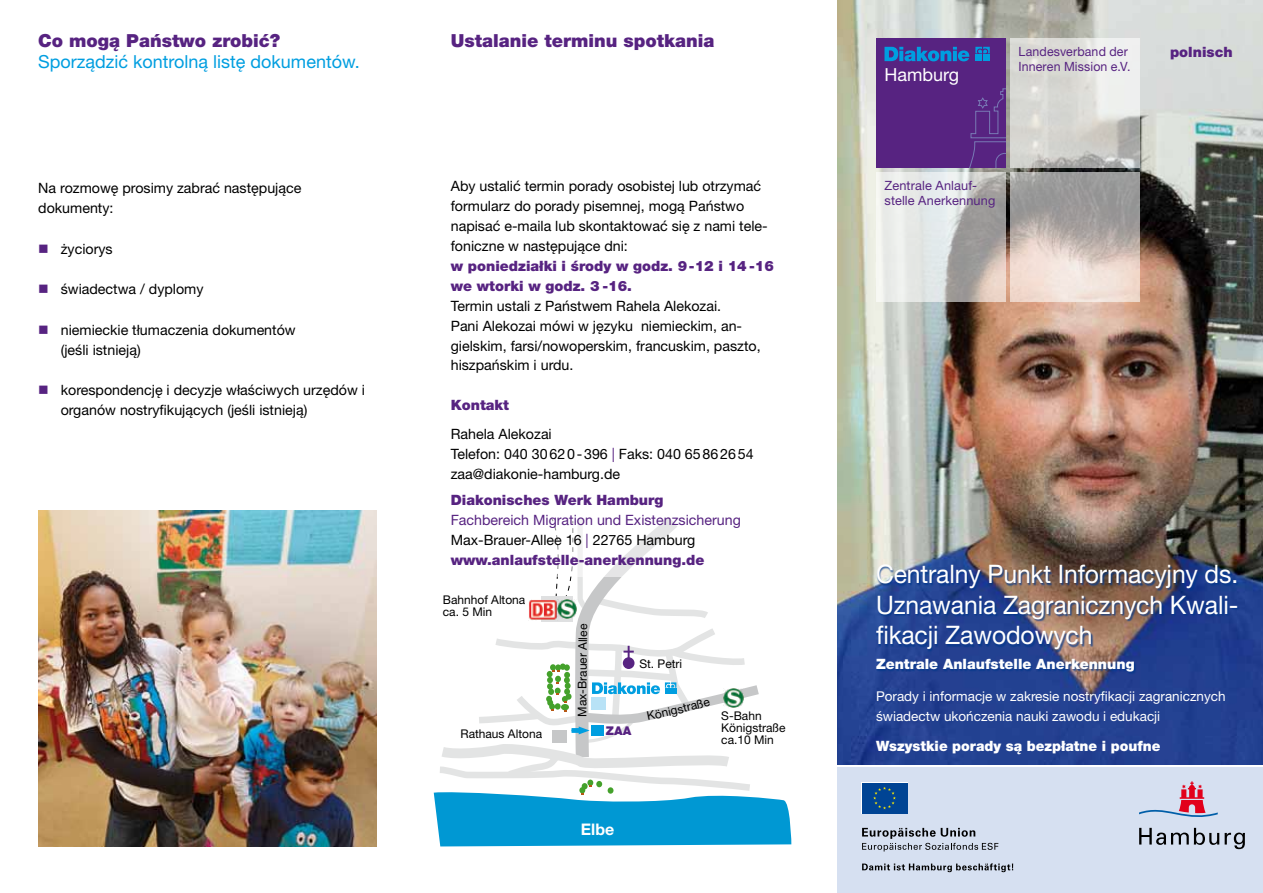
<style>
.page{position:relative;width:1263px;height:893px;background:#fff}
.page>*{position:absolute;margin:0;border:0;box-sizing:border-box;transform-origin:0 0}
.t1{font:25.5px/30.6px "Helvetica Neue LT Pro";letter-spacing:-.005em;color:#fff;text-align:justify}
.t2{font:900 18px "Helvetica Neue LT Pro";color:#572381}
.t3{font:18px "Helvetica Neue LT Pro";color:#009ee0}
.t4{font:18px "Helvetica Neue LT Pro";color:#fff}
.t5{font:700 16.05px "Helvetica Neue LT Pro";color:#fff}
.t6{font:14.25px/20px "Helvetica Neue LT Pro";color:#000}
.t7{font:14.25px/20px "Helvetica Neue LT Pro";color:#572381}
.t8{font:900 14.25px/20px "Helvetica Neue LT Pro";color:#572381}
.t9{font:900 14.25px "Helvetica Neue LT Pro";color:#fff}
.t10{font:13.5px/20px "Helvetica Neue LT Pro";color:#fff}
.t11{font:12.75px/15.3px "Helvetica Neue LT Pro";letter-spacing:.01em;color:#572381}
.t12{font:12px/12px "Helvetica Neue LT Pro";color:#000}
.t13{font:900 12px "Helvetica Neue LT";color:#572381}
.s1{color:#572381}
.s2{color:#000}
.s3{font-weight:900}
</style>
<div class="page">
<img style="left:837px;top:0;width:426px;height:765px">
<div style="left:876px;top:565px;width:364px;height:109px;background:#00378b;opacity:.75"></div>
<div style="left:837px;top:767px;width:426px;height:126px;background:#d6e0f1"></div>
<svg style="left:861px;top:782px;width:47px;height:32px"></svg>
<div style="left:862px;top:783px;width:45px;height:30px;background:#004494"></div>
<svg style="left:873px;top:787px;width:23px;height:22px"></svg>
<svg style="left:1139px;top:828px;width:80px;height:17px"></svg>
<svg style="left:1225px;top:833px;width:19px;height:16px"></svg>
<svg style="left:1139px;top:781px;width:79px;height:36px"></svg>
<svg style="left:862px;top:828px;width:136px;height:23px"></svg>
<svg style="left:862px;top:863px;width:151px;height:9px"></svg>
<div style="left:876px;top:38px;width:130px;height:130px;background:#572381"></div>
<svg style="left:1010px;top:38px;width:130px;height:130px;background:#d7d7d3"></svg>
<svg style="left:876px;top:172px;width:130px;height:130px;background:#d1d1cf"></svg>
<svg style="left:1010px;top:172px;width:130px;height:130px;background:#c3b9b4"></svg>
<svg style="left:884px;top:47px;width:85px;height:14px"></svg>
<svg style="left:975px;top:47px;width:15px;height:6px"></svg>
<div style="left:975px;top:55px;width:7px;height:6px;background:#009ee0"></div>
<div style="left:983px;top:55px;width:7px;height:6px;background:#009ee0"></div>
<svg style="left:969px;top:88px;width:37px;height:80px"></svg>
<img style="left:38px;top:510px;width:338px;height:336px">
<svg style="left:433px;top:517px;width:358px;height:329px"></svg>
<p class="t2" style="left:38px;top:29px;width:243px">Co mogą Państwo zrobić?</p>
<p class="t2" style="left:451px;top:29px;width:265px">Ustalanie terminu spotkania</p>
<p class="t3" style="left:38px;top:51px;width:323px">Sporządzić kontrolną listę dokumentów.</p>
<p class="t6" style="left:38px;top:178px;width:265px">Na rozmowę prosimy zabrać następujące dokumenty:</p>
<p class="t6" style="left:38px;top:238px;width:76px"><span class="s1">■</span> życiorys</p>
<p class="t6" style="left:38px;top:279px;width:167px"><span class="s1">■</span> świadectwa / dyplomy</p>
<p class="t6" style="left:61px;top:319px;width:236px;text-indent:-23px"><span class="s1">■</span> niemieckie tłumaczenia dokumentów (jeśli istnieją)</p>
<p class="t6" style="left:61px;top:380px;width:306px;text-indent:-23px"><span class="s1">■</span> korespondencję i decyzje właściwych urzędów i organów nostryfikujących (jeśli istnieją)</p>
<p class="t6" style="left:451px;top:176px;width:318px">Aby ustalić termin porady osobistej lub otrzymać formularz do porady pisemnej, mogą Państwo napisać e-maila lub skontaktować się z nami tele&shy;foniczne w następujące dni:</p>
<p class="t8" style="left:451px;top:256px;width:325px">w poniedziałki i środy w godz. 9 -12 i 14 -16 we wtorki w godz. 3 -16.</p>
<p class="t6" style="left:451px;top:295px;width:311px">Termin ustali z Państwem Rahela Alekozai.<br>Pani Alekozai mówi w języku niemieckim, an&shy;gielskim, farsi/nowoperskim, francuskim, paszto, hiszpańskim i urdu.</p>
<p class="t8" style="left:451px;top:395px;width:60px">Kontakt</p>
<p class="t6" style="left:451px;top:424px;width:304px">Rahela Alekozai<br>Telefon: 040 30620-396 <span class="s1">|</span> Faks: 040 65862654 zaa@diakonie-hamburg.de</p>
<p class="t8" style="left:451px;top:490px;width:214px">Diakonisches Werk Hamburg</p>
<p class="t7" style="left:451px;top:510px;width:292px">Fachbereich Migration und Existenzsicherung<br><span class="s2">Max-Brauer-Allee 16</span> | <span class="s2">22765 Hamburg </span><span class="s3">www.anlaufstelle-anerkennung.de</span></p>
<p class="t12" style="left:443px;top:594px;width:84px">Bahnhof Altona ca. 5 Min</p>
<p class="t12" style="left:576px;top:657px;width:35px;rotate:-89deg">r Allee</p>
<p class="t12" style="left:576px;top:717px;width:61px;rotate:-90deg">Max-Braue</p>
<p class="t12" style="left:460px;top:728px;width:83px">Rathaus Altona</p>
<p class="t13" style="left:606px;top:723px;width:27px">ZAA</p>
<p class="t12" style="left:639px;top:657px;width:44px">St. Petri</p>
<p class="t12" style="left:676px;top:703px;width:22px;rotate:-14deg">stra</p>
<p class="t12" style="left:721px;top:709px;width:66px">S-Bahn<br>Königstraße ca.10 Min</p>
<p class="t5" style="left:581px;top:819px;width:35px">Elbe</p>
<p class="t4" style="left:884px;top:64px;width:76px">Hamburg</p>
<p class="t11" style="left:1018px;top:43px;width:114px">Landesverband der<br>Inneren Mission e.V.</p>
<p class="t11" style="left:884px;top:177px;width:112px">Zentrale Anlauf&shy;stelle Anerkennung</p>
<p class="t8" style="left:1170px;top:42px;width:64px">polnisch</p>
<h1 class="t1" style="left:876px;top:558px;width:364px">Centralny Punkt Informacyjny ds.<br>Uznawania Zagranicznych Kwali&shy;fikacji Zawodowych</h1>
<p class="t9" style="left:876px;top:655px;width:260px">Zentrale Anlaufstelle Anerkennung</p>
<p class="t10" style="left:876px;top:685px;width:351px">Porady i informacje w zakresie nostryfikacji zagranicznych świadectw ukończenia nauki zawodu i edukacji</p>
<p class="t9" style="left:876px;top:737px;width:286px">Wszystkie porady są bezpłatne i poufne</p>
</div>
